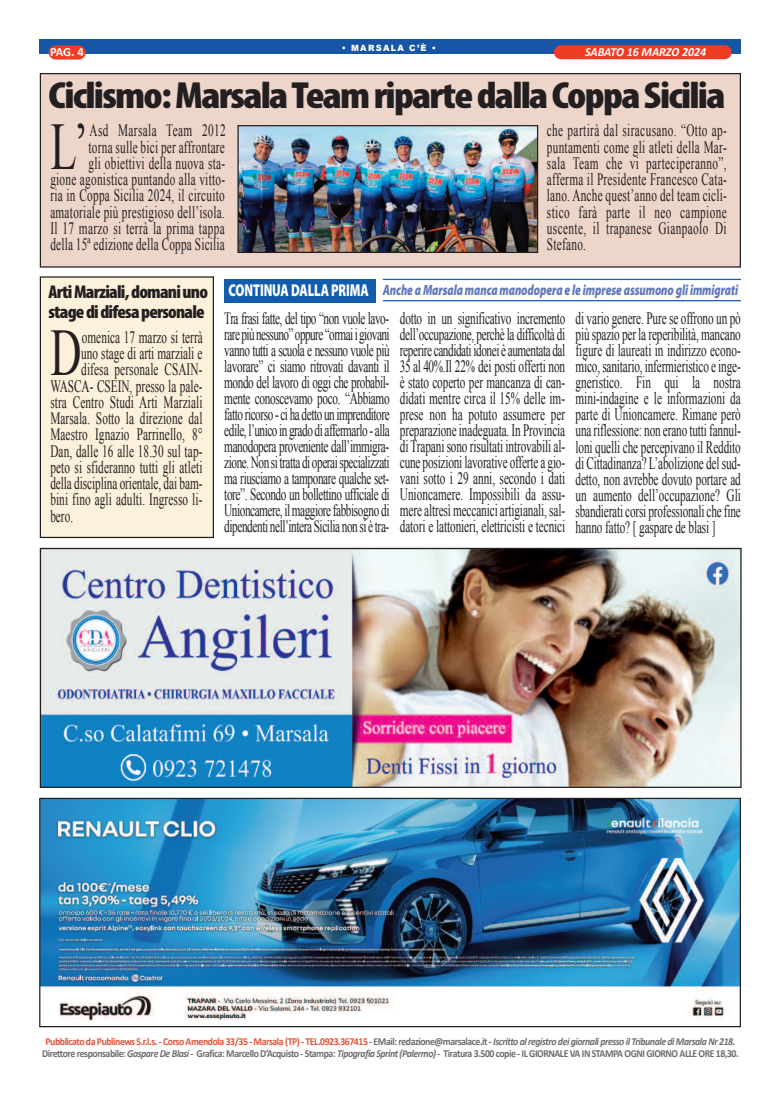
<style>
.page{position:relative;width:780px;height:1099px;background:#fff}
.page>*{position:absolute;margin:0;border:0;box-sizing:border-box;transform-origin:0 0}
.t1{font:66.5px "Times New Roman";color:#231f20;scale:.65 1}
.t2{font:900 condensed 37.88px "Myriad Pro";letter-spacing:-.04em;color:#231f20;scale:1.12 1}
.t3{font:900 condensed 18.5px "Myriad Pro";letter-spacing:-.04em;color:#231f20;scale:1.04 1}
.t4{font:17.38px/16px "Times New Roman";letter-spacing:.01em;color:#231f20;text-align:justify;scale:.65 1}
.t5{font:17.12px/16px "Times New Roman";letter-spacing:-.035em;color:#231f20;text-align:justify;scale:.66 1}
.t6{font:italic 900 14.88px "Myriad Pro";letter-spacing:-.01em;color:#6178bb;scale:.75 1}
.t7{font:700 12.5px "Calibri";color:#fff}
.t8{font:italic 700 12.38px "Calibri";color:#fff;scale:.96 1}
.t9{font:700 10.62px/12px "Calibri";letter-spacing:-.045em;color:#6c6d70;text-align:center;scale:.92 1}
.t10{font:900 8.62px "Arial";letter-spacing:.15em;color:#fff;scale:.96 1}
.s1{font-style:normal;font-size:17.25px;color:#fff}
.s2{font-size:17.12px}
.s3{color:#e15438}
.s4{font-style:italic}
</style>
<div class="page">
<div style="left:40px;top:39px;width:701px;height:14px;background:#1755a6"></div>
<div style="left:49px;top:45px;width:37px;height:15px;background:#ef3c25;border-radius:7px"></div>
<div style="left:554px;top:45px;width:177px;height:14px;background:#ef3c25;border-radius:7px"></div>
<hr style="left:383px;top:279px;width:358px;height:1px;background:#115cab">
<hr style="left:383px;top:300px;width:358px;height:1px;background:#115cab">
<div style="left:40px;top:74px;width:700px;height:193px;background:#edd5ca"></div>
<div style="left:40px;top:73px;width:701px;height:194px;border:1px solid #231f20"></div>
<div style="left:40px;top:277px;width:173px;height:260px;background:#fdf1db"></div>
<div style="left:40px;top:276px;width:174px;height:262px;border:1px solid #231f20"></div>
<img style="left:42px;top:550px;width:697px;height:236px">
<div style="left:40px;top:548px;width:701px;height:240px;border:1px solid #231f20"></div>
<img style="left:41px;top:799px;width:698px;height:222px">
<div style="left:39px;top:797px;width:702px;height:230px;border:1px solid #231f20"></div>
<img style="left:239px;top:127px;width:297px;height:124px">
<div style="left:237px;top:125px;width:301px;height:128px;border:1px solid #231f20"></div>
<div style="left:224px;top:279px;width:152px;height:23px;background:#115cab"></div>
<p class="t10" style="left:341px;top:41px;width:100px">• MARSALA C’È •</p>
<p class="t7" style="left:50px;top:47px;width:35px">PAG. 4</p>
<p class="t8" style="left:585px;top:47px;width:128px">SABATO 16 MARZO 2024</p>
<h2 class="t2" style="left:48px;top:81px;width:606px">Ciclismo:MarsalaTeamripartedallaCoppaSicilia</h2>
<h1 class="t1" style="left:50px;top:110px;width:60px">L’</h1>
<p class="t4" style="left:50px;top:122px;width:271px;text-align:right">Asd Marsala Team 2012<br>torna sulle bici per affrontare<br>gli obiettivi della nuova sta-<br>gione agonistica puntando alla vitto&shy;ria in Coppa Sicilia 2024, il circuito amatoriale più prestigioso dell’isola.<br>Il 17 marzo si terrà la prima tappa della 15ª edizione della Coppa Sicilia</p>
<p class="t4" style="left:547px;top:122px;width:278px">che partirà dal siracusano. “Otto ap&shy;puntamenti come gli atleti della Mar&shy;sala Team che vi parteciperanno”, afferma il Presidente Francesco Cata&shy;lano. Anche quest’anno del team cicli&shy;stico farà parte il neo campione uscente, il trapanese Gianpaolo Di Stefano.</p>
<p class="t6" style="left:228px;top:284px;width:681px"><span class="s1">CONTINUA DALLA PRIMA</span> Anche a Marsala manca manodopera e le imprese assumono gli immigrati</p>
<p class="t3" style="left:48px;top:285px;width:155px">ArtiMarziali,domaniuno</p>
<p class="t5" style="left:224px;top:310px;width:252px;text-indent:-176px"><sup>stagedidifesapersonale</sup> Tra frasi fatte, del tipo “non vuole lavo&shy;rare più nessuno” oppure “ormai i giovani vanno tutti a scuola e nessuno vuole più lavorare” ci siamo ritrovati davanti il mondo del lavoro di oggi che probabil&shy;mente conoscevamo poco. “Abbiamo fatto ricorso - ci ha detto un imprenditore edile, l’unico in grado di affermarlo - alla manodopera proveniente dall’immigra&shy;zione. Non si tratta di operai specializzati ma riusciamo a tamponare qualche set&shy;tore”. Secondo un bollettino ufficiale di Unioncamere, il maggiore fabbisogno di dipendenti nell’intera Sicilia non si è tra-</p>
<p class="t5" style="left:400px;top:310px;width:252px">dotto in un significativo incremento dell’occupazione, perchè la difficoltà di reperire candidati idonei è aumentata dal</p>
<p class="t4" style="left:575px;top:310px;width:256px">di vario genere. Pure se offrono un pò più spazio per la reperibilità, mancano figure di laureati in indirizzo econo&shy;mico, sanitario, infermieristico e inge&shy;gneristico. Fin qui la nostra mini-indagine e le informazioni da parte di Unioncamere. Rimane però una riflessione: non erano tutti fannul&shy;loni quelli che percepivano il Reddito di Cittadinanza? L’abolizione del sud&shy;detto, non avrebbe dovuto portare ad un aumento dell’occupazione? Gli sbandierati corsi professionali che fine hanno fatto? [ gaspare de blasi ]</p>
<h1 class="t1" style="left:50px;top:316px;width:49px">D</h1>
<p class="t4" style="left:82px;top:329px;width:188px">omenica 17 marzo si terrà</p>
<p class="t4" style="left:81px;top:345px;width:188px">uno stage di arti marziali e</p>
<p class="t4" style="left:81px;top:361px;width:188px">difesa personale CSAIN-</p>
<p class="t4" style="left:50px;top:378px;width:235px">WASCA- CSEIN, presso la pale-</p>
<p class="t4" style="left:50px;top:394px;width:235px">stra Centro Studi Arti Marziali</p>
<p class="t4" style="left:50px;top:410px;width:235px">Marsala. Sotto la direzione dal</p>
<p class="t4" style="left:50px;top:426px;width:235px">Maestro Ignazio Parrinello, 8°</p>
<p class="t4" style="left:50px;top:443px;width:235px">Dan, dalle 16 alle 18.30 sul tap-</p>
<p class="t4" style="left:50px;top:459px;width:235px">peto si sfideranno tutti gli atleti</p>
<p class="t4" style="left:50px;top:475px;width:235px">della disciplina orientale, dai bam-</p>
<p class="t4" style="left:50px;top:491px;width:235px">bini fino agli adulti. Ingresso li-</p>
<p class="t4" style="left:50px;top:508px;width:37px">bero.</p>
<p class="t4" style="left:400px;top:358px;width:256px"><span class="s2">35 al 40%.</span>Il 22% dei posti offerti non è stato coperto per mancanza di can&shy;didati mentre circa il 15% delle im&shy;prese non ha potuto assumere per preparazione inadeguata. In Provincia di Trapani sono risultati introvabili al&shy;cune posizioni lavorative offerte a gio&shy;vani sotto i 29 anni, secondo i dati Unioncamere. Impossibili da assu&shy;mere altresì meccanici artigianali, sal&shy;datori e lattonieri, elettricisti e tecnici</p>
<p class="t9" style="left:42px;top:1035px;width:758px"><span class="s3">Pubblicato da Publinews S.r.l.s. - Corso Amendola 33/35 - Marsala (TP) - TEL.0923.367415</span> - EMail: redazione@marsalace.it - <span class="s4">Iscritto al registro dei giornali presso il Tribunale di Marsala Nr 218.<br></span>Direttore responsabile: <span class="s4">Gaspare De Blasi -</span> Grafica: Marcello D’Acquisto - Stampa: <span class="s4">Tipografia Sprint (Palermo) -</span> Tiratura 3.500 copie - IL GIORNALE VA IN STAMPA OGNI GIORNO ALLE ORE 18,30.</p>
</div>
